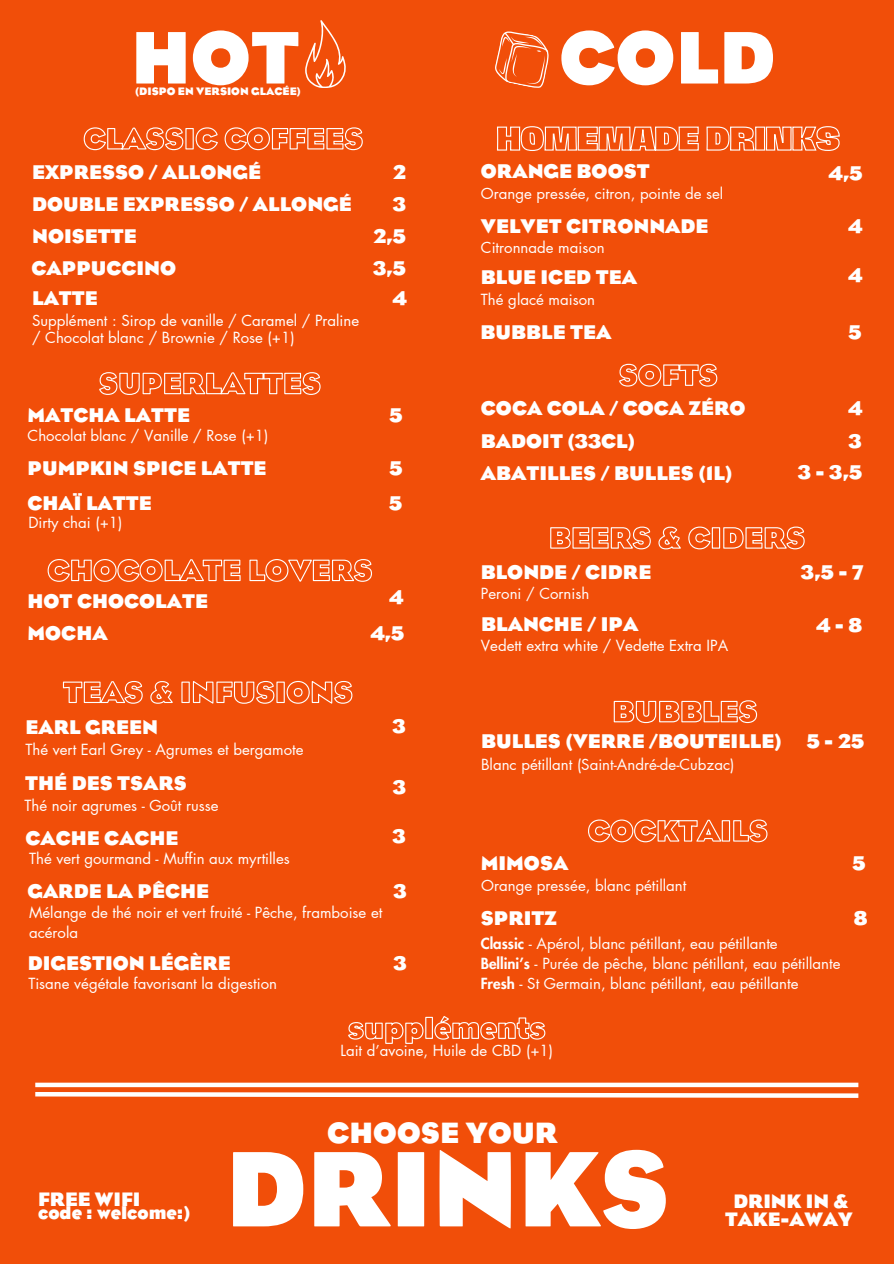
<style>
.page{position:relative;width:894px;height:1264px;background:#fff}
.page>*{position:absolute;margin:0;border:0;box-sizing:border-box;transform-origin:0 0}
.t1{font:700 109.5px "Eagle";color:#fff}
.t2{font:700 75.9px "Eagle";color:#fff}
.t3{font:700 30px "Eagle";color:#fff}
.t4{font:700 20.25px "Eagle";color:#fff}
.t5{font:700 19.95px/18px "Eagle";color:#fff;text-align:center}
.t6{font:700 18.45px "Eagle";color:#fff}
.t7{font:15px/20.2px "Futura LT Pro";color:#fff}
.t8{font:700 11.1px "Eagle";color:#fff}
.s1{font-weight:800}
</style>
<div class="page">
<div style="left:0;top:0;width:893px;height:1263px;background:#f14e09"></div>
<div style="left:35px;top:1082px;width:823px;height:5px;background:#fff"></div>
<svg style="left:35px;top:1092px;width:824px;height:6px"></svg>
<svg style="left:305px;top:20px;width:41px;height:68px"></svg>
<svg style="left:495px;top:31px;width:54px;height:57px"></svg>
<svg style="left:83px;top:127px;width:280px;height:24px"></svg>
<svg style="left:99px;top:372px;width:222px;height:23px"></svg>
<svg style="left:47px;top:559px;width:325px;height:23px"></svg>
<svg style="left:62px;top:681px;width:291px;height:23px"></svg>
<svg style="left:497px;top:126px;width:343px;height:25px"></svg>
<svg style="left:619px;top:363px;width:98px;height:24px"></svg>
<svg style="left:550px;top:526px;width:255px;height:24px"></svg>
<svg style="left:613px;top:700px;width:144px;height:23px"></svg>
<svg style="left:588px;top:819px;width:180px;height:24px"></svg>
<svg style="left:348px;top:1016px;width:197px;height:28px"></svg>
<h3 class="t2" style="left:131px;top:16px;width:170px">HOT</h3>
<h2 class="t8" style="left:135px;top:85px;width:167px">(DISPO EN VERSION GLACÉE)</h2>
<p class="t4" style="left:32px;top:161px;width:230px">EXPRESSO / ALLONGÉ</p>
<p class="t4" style="left:32px;top:193px;width:321px">DOUBLE EXPRESSO / ALLONGÉ</p>
<h5 class="t4" style="left:32px;top:225px;width:106px">NOISETTE</h5>
<p class="t4" style="left:32px;top:257px;width:146px">CAPPUCCINO</p>
<p class="t4" style="left:32px;top:287px;width:67px">LATTE</p>
<p class="t7" style="left:32px;top:313px;width:328px;line-height:16.8px">Supplément : Sirop de vanille / Caramel / Praline / Chocolat blanc / Brownie / Rose (+1)</p>
<p class="t4" style="left:392px;top:161px;width:15px">2</p>
<h5 class="t4" style="left:392px;top:193px;width:15px">3</h5>
<p class="t4" style="left:373px;top:225px;width:34px">2,5</p>
<h5 class="t4" style="left:373px;top:257px;width:34px">3,5</h5>
<p class="t4" style="left:392px;top:287px;width:15px">4</p>
<h6 class="t4" style="left:28px;top:404px;width:164px">MATCHA LATTE</h6>
<p class="t7" style="left:28px;top:426px;width:242px">Chocolat blanc / Vanille / Rose (+1)</p>
<h5 class="t4" style="left:28px;top:457px;width:240px">PUMPKIN SPICE LATTE</h5>
<h5 class="t4" style="left:28px;top:492px;width:126px">CHAÏ LATTE</h5>
<p class="t7" style="left:28px;top:513px;width:96px">Dirty chai (+1)</p>
<p class="t4" style="left:28px;top:590px;width:182px">HOT CHOCOLATE</p>
<p class="t4" style="left:28px;top:622px;width:81px">MOCHA</p>
<p class="t4" style="left:389px;top:404px;width:15px">5</p>
<p class="t4" style="left:389px;top:457px;width:15px">5</p>
<h5 class="t4" style="left:389px;top:492px;width:15px">5</h5>
<h3 class="t4" style="left:389px;top:586px;width:15px">4</h3>
<h5 class="t4" style="left:370px;top:622px;width:35px">4,5</h5>
<h5 class="t4" style="left:25px;top:716px;width:134px">EARL GREEN</h5>
<p class="t7" style="left:25px;top:740px;width:279px">Thé vert Earl Grey - Agrumes et bergamote</p>
<h3 class="t4" style="left:25px;top:772px;width:163px">THÉ DES TSARS</h3>
<p class="t7" style="left:24px;top:796px;width:196px">Thé noir agrumes - Goût russe</p>
<p class="t4" style="left:25px;top:827px;width:154px">CACHE CACHE</p>
<h5 class="t7" style="left:29px;top:849px;width:262px">Thé vert gourmand - Muffin aux myrtilles</h5>
<h5 class="t4" style="left:28px;top:880px;width:183px">GARDE LA PÊCHE</h5>
<h6 class="t4" style="left:392px;top:714px;width:15px">3</h6>
<p class="t4" style="left:392px;top:776px;width:15px">3</p>
<h3 class="t4" style="left:392px;top:824px;width:15px">3</h3>
<p class="t4" style="left:393px;top:880px;width:15px">3</p>
<h6 class="t7" style="left:29px;top:903px;width:355px">Mélange de thé noir et vert fruité - Pêche, framboise et acérola</h6>
<h6 class="t4" style="left:28px;top:951px;width:204px">DIGESTION LÉGÈRE</h6>
<h5 class="t7" style="left:28px;top:973px;width:250px">Tisane végétale favorisant la digestion</h5>
<h5 class="t4" style="left:393px;top:951px;width:15px">3</h5>
<h5 class="t2" style="left:559px;top:16px;width:217px">COLD</h5>
<h5 class="t4" style="left:481px;top:160px;width:170px">ORANGE BOOST</h5>
<h3 class="t7" style="left:481px;top:184px;width:244px">Orange pressée, citron, pointe de sel</h3>
<h6 class="t7" style="left:481px;top:238px;width:125px">Citronnade maison</h6>
<h5 class="t4" style="left:481px;top:215px;width:229px">VELVET CITRONNADE</h5>
<p class="t4" style="left:481px;top:266px;width:157px">BLUE ICED TEA</p>
<h5 class="t7" style="left:481px;top:290px;width:116px">Thé glacé maison</h5>
<p class="t4" style="left:828px;top:162px;width:35px">4,5</p>
<p class="t4" style="left:848px;top:215px;width:15px">4</p>
<h5 class="t4" style="left:848px;top:264px;width:15px">4</h5>
<h4 class="t4" style="left:480px;top:321px;width:132px">BUBBLE TEA</h4>
<p class="t4" style="left:848px;top:321px;width:15px">5</p>
<h6 class="t4" style="left:481px;top:397px;width:266px">COCA COLA / COCA ZÉRO</h6>
<h3 class="t4" style="left:481px;top:430px;width:156px">BADOIT (33CL)</h3>
<p class="t4" style="left:481px;top:462px;width:253px">ABATILLES / BULLES (1L)</p>
<p class="t4" style="left:848px;top:397px;width:15px">4</p>
<h5 class="t4" style="left:848px;top:430px;width:15px">3</h5>
<p class="t4" style="left:797px;top:461px;width:66px">3 - 3,5</p>
<h5 class="t4" style="left:480px;top:561px;width:172px">BLONDE / CIDRE</h5>
<h5 class="t4" style="left:481px;top:613px;width:158px">BLANCHE / IPA</h5>
<p class="t7" style="left:481px;top:584px;width:110px">Peroni / Cornish</p>
<h5 class="t7" style="left:481px;top:636px;width:249px">Vedett extra white / Vedette Extra IPA</h5>
<p class="t4" style="left:800px;top:561px;width:64px">3,5 - 7</p>
<p class="t4" style="left:816px;top:614px;width:47px">4-8</p>
<p class="t4" style="left:481px;top:730px;width:302px">BULLES (VERRE /BOUTEILLE)</p>
<h5 class="t7" style="left:481px;top:754px;width:255px">Blanc pétillant (Saint-André-de-Cubzac)</h5>
<h5 class="t4" style="left:806px;top:730px;width:59px">5-25</h5>
<h6 class="t4" style="left:481px;top:852px;width:89px">MIMOSA</h6>
<h5 class="t4" style="left:481px;top:906px;width:77px">SPRITZ</h5>
<h5 class="t7" style="left:481px;top:876px;width:207px">Orange pressée, blanc pétillant</h5>
<p class="t4" style="left:852px;top:852px;width:15px">5</p>
<p class="t4" style="left:853px;top:906px;width:15px">8</p>
<h6 class="t7" style="left:480px;top:933px;width:298px"><span class="s1">Classic</span> - Apérol, blanc pétillant, eau pétillante</h6>
<p class="t7" style="left:480px;top:954px;width:361px"><span class="s1">Bellini’s</span> - Purée de pêche, blanc pétillant, eau pétillante</p>
<h3 class="t7" style="left:480px;top:974px;width:319px"><span class="s1">Fresh</span> - St Germain, blanc pétillant, eau pétillante</h3>
<h3 class="t7" style="left:340px;top:1041px;width:214px">Lait d’avoine, Huile de CBD (+1)</h3>
<p class="t3" style="left:327px;top:1116px;width:232px">CHOOSE YOUR</p>
<h2 class="t1" style="left:225px;top:1129px;width:446px">DRINKS</h2>
<p class="t5" style="left:38px;top:1189px;width:104px">FREE WIFI</p>
<p class="t5" style="left:725px;top:1192px;width:129px">DRINK IN &amp;<br>TAKE-AWAY</p>
<h5 class="t6" style="left:38px;top:1202px;width:154px">code : welcome:)</h5>
</div>
